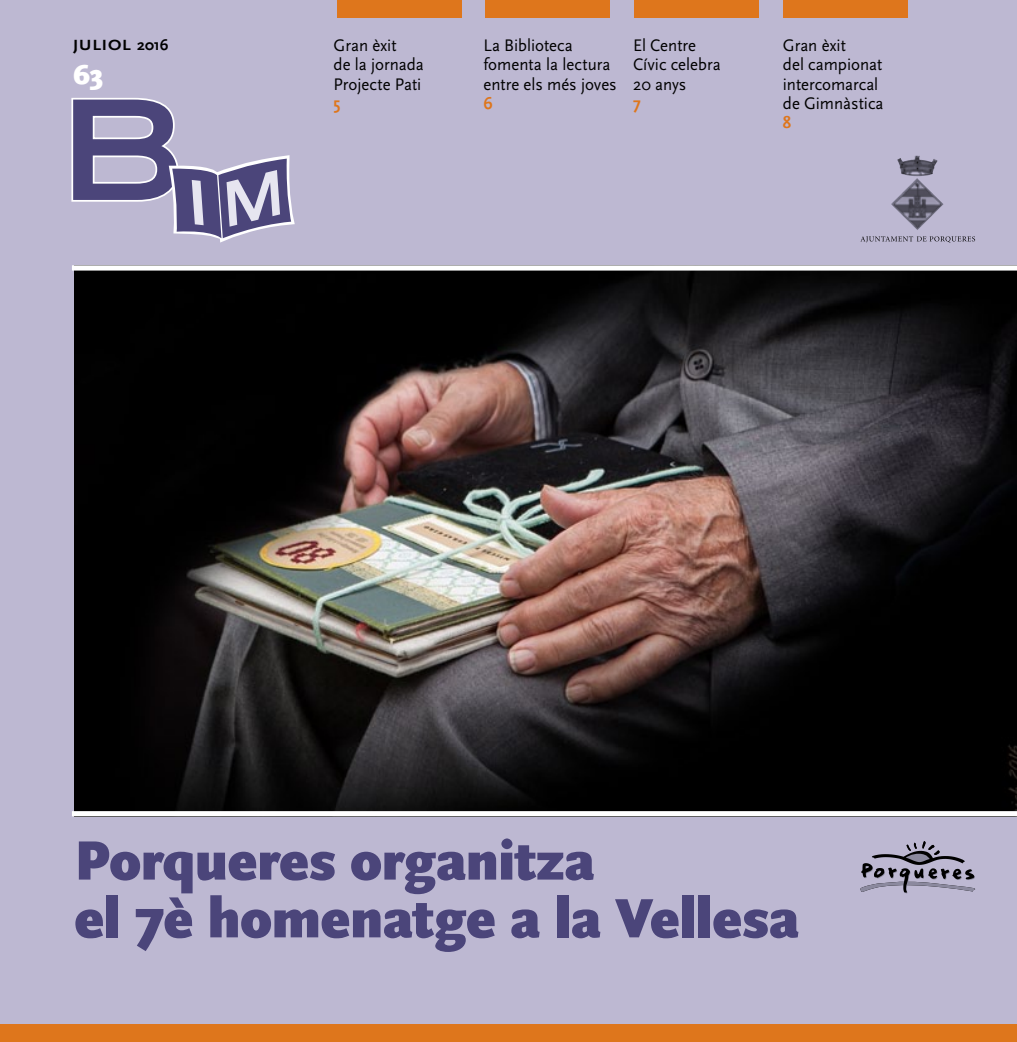
<style>
.page{position:relative;width:1017px;height:1042px;background:#bdb8d2}
.page>*{position:absolute;margin:0;border:0;box-sizing:border-box;transform-origin:0 0}
.t1{font:900 57.75px/57.8px "Scala Sans";letter-spacing:-.005em;color:#4b457a}
.t2{font:900 28px "Scala Sans";color:#fff}
.t3{font:17.5px/19.2px "Scala Sans";color:#000;scale:.96 1}
.t4{font:700 17.5px "Scala Sans Pro";color:#de761c;scale:.96 1}
.t5{font:700 15.4px "Scala Sans Pro";letter-spacing:.05em;color:#000;scale:1.14 1}
.s1{font-size:15.75px}
</style>
<div class="page">
<img style="left:74px;top:270px;width:943px;height:541px">
<div style="left:337px;top:0;width:124px;height:17px;background:#de761c"></div>
<div style="left:634px;top:0;width:125px;height:17px;background:#de761c"></div>
<div style="left:485px;top:0;width:125px;height:17px;background:#de761c"></div>
<div style="left:783px;top:0;width:124px;height:17px;background:#de761c"></div>
<svg style="left:860px;top:841px;width:116px;height:52px"></svg>
<img style="left:891px;top:155px;width:52px;height:75px">
<svg style="left:860px;top:236px;width:115px;height:7px"></svg>
<div style="left:0;top:1024px;width:1017px;height:18px;background:#de761c"></div>
<svg style="left:228px;top:203px;width:73px;height:456px;background:#312f2e"></svg>
<svg style="left:160px;top:238px;width:68px;height:579px;background:#151415"></svg>
<svg style="left:71px;top:98px;width:220px;height:140px"></svg>
<div style="left:72px;top:811px;width:945px;height:5px;background:#fff"></div>
<div style="left:72px;top:265px;width:945px;height:5px;background:#fff"></div>
<p class="t5" style="left:73px;top:36px;width:85px">JULIOL <span class="s1">2016</span></p>
<h2 class="t2" style="left:73px;top:59px;width:32px">63</h2>
<p class="t3" style="left:334px;top:36px;width:96px">Gran èxit<br>de la jornada<br>Projecte Pati</p>
<p class="t4" style="left:334px;top:93px;width:9px">5</p>
<p class="t3" style="left:483px;top:36px;width:140px">La Biblioteca fomenta la lectura entre els més joves</p>
<p class="t4" style="left:483px;top:93px;width:11px">6</p>
<p class="t3" style="left:633px;top:36px;width:93px">El Centre<br>Cívic celebra<br>20 anys</p>
<p class="t4" style="left:633px;top:93px;width:10px">7</p>
<p class="t3" style="left:783px;top:36px;width:106px">Gran èxit<br>del campionat intercomarcal de Gimnàstica</p>
<p class="t4" style="left:783px;top:112px;width:10px">8</p>
<h1 class="t1" style="left:74px;top:834px;width:726px">Porqueres organitza<br>el 7è homenatge a la Vellesa</h1>
</div>
